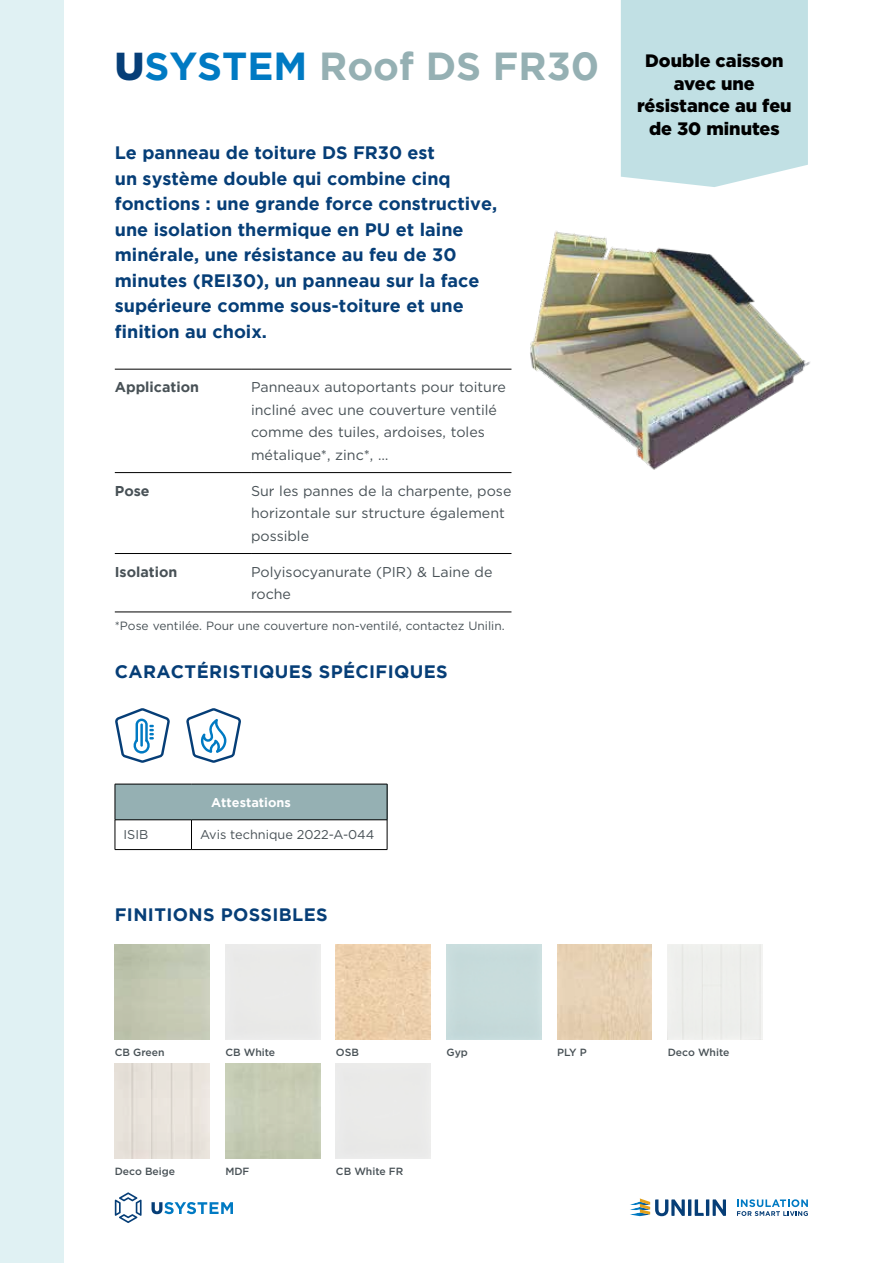
<style>
.page{position:relative;width:893px;height:1263px;background:#fff}
.page>*{position:absolute;margin:0;border:0;box-sizing:border-box;transform-origin:0 0}
.t1{font:700 39px "Gotham";color:#95b0b3}
.t2{font:700 18px/25.5px "Gotham";color:#063e77}
.t3{font:900 18px/22.5px "Gotham";color:#000;text-align:center}
.t4{font:700 18px "Gotham";letter-spacing:.02em;color:#063e77}
.t5{font:14.25px/22.5px "Gotham";color:#485156}
.t6{font:700 14.25px "Gotham";color:#485156}
.t7{font:12.75px "Gotham";color:#485156}
.t8{font:700 12.75px "Gotham";color:#fff}
.t9{font:12px "Gotham";color:#485156}
.t10{font:500 10.5px "Gotham";color:#485156}
.s1{font-weight:900;color:#063e77}
.s2{color:#007ac3}
</style>
<div class="page">
<div style="left:0;top:0;width:64px;height:1263px;background:#e0f1f3"></div>
<svg style="left:152px;top:1202px;width:81px;height:12px"></svg>
<svg style="left:115px;top:1192px;width:27px;height:31px"></svg>
<svg style="left:630px;top:1198px;width:96px;height:18px"></svg>
<svg style="left:737px;top:1199px;width:71px;height:17px"></svg>
<hr style="left:115px;top:369px;width:136px;height:1px;background:#000">
<hr style="left:251px;top:369px;width:260px;height:1px;background:#000">
<hr style="left:115px;top:472px;width:136px;height:1px;background:#000">
<hr style="left:251px;top:472px;width:260px;height:1px;background:#000">
<hr style="left:115px;top:553px;width:136px;height:1px;background:#000">
<hr style="left:251px;top:553px;width:260px;height:1px;background:#000">
<hr style="left:115px;top:612px;width:136px;height:1px;background:#000">
<hr style="left:251px;top:612px;width:260px;height:1px;background:#000">
<div style="left:115px;top:784px;width:272px;height:36px;background:#95b0b3"></div>
<hr style="left:115px;top:784px;width:76px;height:1px;background:#000">
<hr style="left:115px;top:784px;width:1px;height:36px;background:#000">
<hr style="left:191px;top:784px;width:196px;height:1px;background:#000">
<hr style="left:387px;top:784px;width:1px;height:36px;background:#000">
<hr style="left:115px;top:819px;width:76px;height:1px;background:#000">
<svg style="left:115px;top:820px;width:1px;height:29px"></svg>
<hr style="left:191px;top:819px;width:196px;height:1px;background:#000">
<svg style="left:191px;top:820px;width:1px;height:29px"></svg>
<svg style="left:387px;top:820px;width:1px;height:29px"></svg>
<hr style="left:115px;top:849px;width:76px;height:1px;background:#000">
<hr style="left:191px;top:849px;width:196px;height:1px;background:#000">
<svg style="left:115px;top:708px;width:55px;height:55px"></svg>
<img style="left:530px;top:231px;width:280px;height:239px">
<div style="left:621px;top:0;width:187px;height:187px;background:#c1e0e4"></div>
<svg style="left:186px;top:708px;width:55px;height:55px"></svg>
<img style="left:557px;top:945px;width:95px;height:94px">
<img style="left:336px;top:945px;width:95px;height:94px">
<div style="left:668px;top:945px;width:94px;height:94px;background:#eeeeec"></div>
<img style="left:115px;top:1064px;width:95px;height:95px">
<h1 class="t1" style="left:115px;top:43px;width:486px"><span class="s1">U</span><span class="s2">SYSTEM</span> Roof DS FR30</h1>
<p class="t2" style="left:115px;top:139px;width:384px">Le panneau de toiture DS FR30 est<br>un système double qui combine cinq fonctions : une grande force constructive, une isolation thermique en PU et laine minérale, une résistance au feu de 30 minutes (REI30), un panneau sur la face supérieure comme sous-toiture et une finition au choix.</p>
<p class="t6" style="left:115px;top:379px;width:86px">Application</p>
<p class="t5" style="left:251px;top:376px;width:256px">Panneaux autoportants pour toiture incliné avec une couverture ventilé comme des tuiles, ardoises, toles métalique*, zinc*, …</p>
<p class="t6" style="left:115px;top:482px;width:36px">Pose</p>
<p class="t5" style="left:251px;top:479px;width:262px">Sur les pannes de la charpente, pose horizontale sur structure également possible</p>
<p class="t6" style="left:115px;top:563px;width:64px">Isolation</p>
<p class="t5" style="left:251px;top:560px;width:243px">Polyisocyanurate (PIR) &amp; Laine de roche</p>
<p class="t9" style="left:115px;top:618px;width:391px">*Pose ventilée. Pour une couverture non-ventilé, contactez Unilin.</p>
<p class="t4" style="left:115px;top:661px;width:334px">CARACTÉRISTIQUES SPÉCIFIQUES</p>
<p class="t3" style="left:637px;top:49px;width:156px">Double caisson avec une résistance au feu de 30 minutes</p>
<p class="t8" style="left:211px;top:795px;width:81px">Attestations</p>
<p class="t7" style="left:123px;top:827px;width:26px">ISIB</p>
<p class="t7" style="left:200px;top:827px;width:176px">Avis technique 2022-A-044</p>
<p class="t4" style="left:115px;top:904px;width:214px">FINITIONS POSSIBLES</p>
<p class="t10" style="left:115px;top:1045px;width:51px">CB Green</p>
<p class="t10" style="left:225px;top:1045px;width:51px">CB White</p>
<p class="t10" style="left:336px;top:1045px;width:25px">OSB</p>
<p class="t10" style="left:447px;top:1045px;width:23px">Gyp</p>
<p class="t10" style="left:557px;top:1045px;width:31px">PLY P</p>
<p class="t10" style="left:668px;top:1045px;width:63px">Deco White</p>
<p class="t10" style="left:115px;top:1164px;width:62px">Deco Beige</p>
<p class="t10" style="left:225px;top:1164px;width:26px">MDF</p>
<p class="t10" style="left:336px;top:1164px;width:69px">CB White FR</p>
</div>
